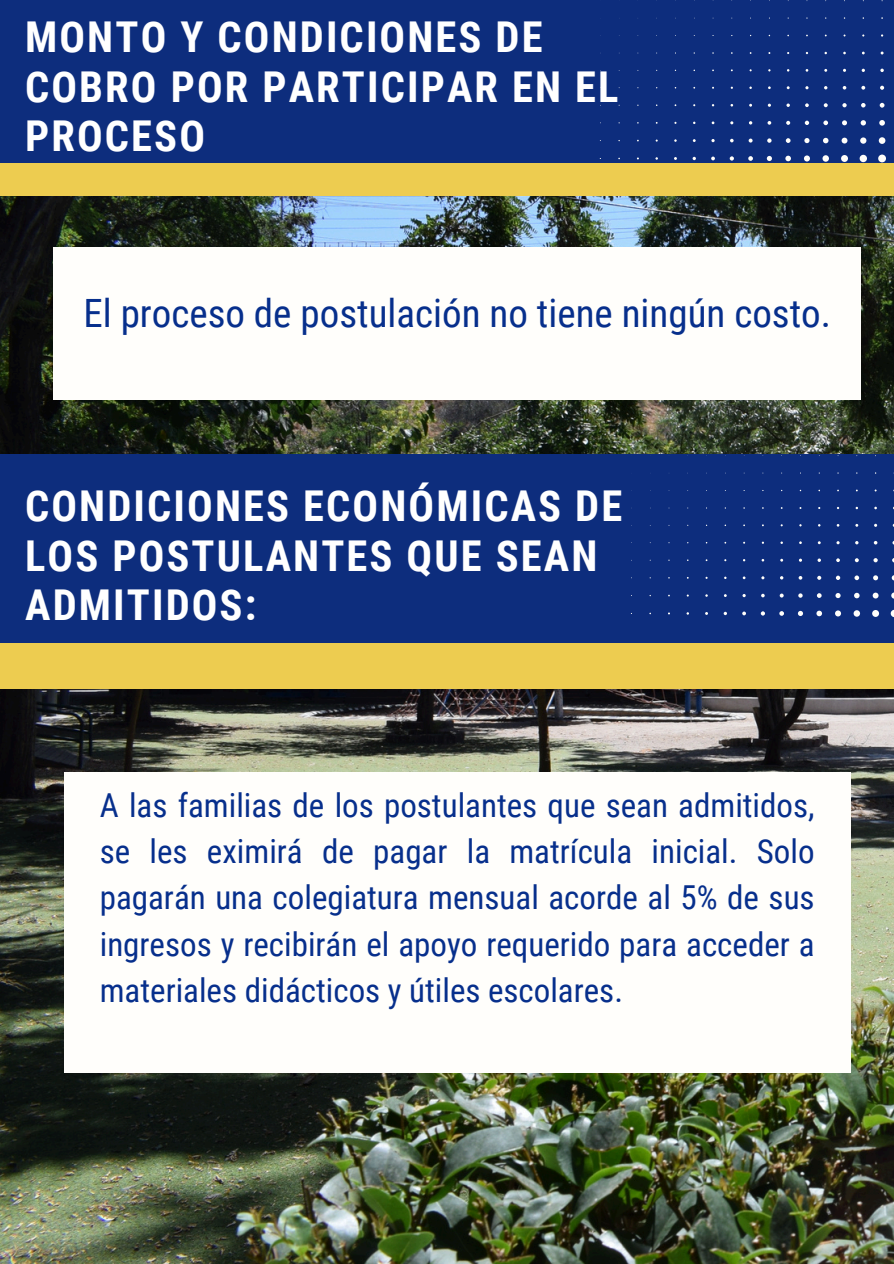
<style>
.page{position:relative;width:894px;height:1264px;background:#fff}
.page>*{position:absolute;margin:0;border:0;box-sizing:border-box;transform-origin:0 0}
.t1{font:700 42.45px/49.5px "Roboto Condensed";letter-spacing:.05em;color:#fff}
.t2{font:39px "Roboto Condensed";color:#072f8c}
.t3{font:33px/46.2px "Roboto Condensed";color:#072f8c;text-align:justify}
</style>
<div class="page">
<img style="left:0;top:196px;width:893px;height:1067px">
<div style="left:0;top:0;width:893px;height:196px;background:#edcc50"></div>
<div style="left:0;top:0;width:893px;height:162px;background:#0d2d7d"></div>
<svg style="left:599px;top:0;width:294px;height:163px"></svg>
<div style="left:53px;top:247px;width:807px;height:152px;background:#fffefb"></div>
<div style="left:0;top:477px;width:893px;height:211px;background:#edcc50"></div>
<svg style="left:594px;top:450px;width:299px;height:5px"></svg>
<div style="left:0;top:455px;width:893px;height:188px;background:#0d2d7d"></div>
<svg style="left:630px;top:455px;width:263px;height:162px"></svg>
<div style="left:64px;top:772px;width:786px;height:301px;background:#fffefb"></div>
<p class="t1" style="left:25px;top:13px;width:594px">MONTO Y CONDICIONES DE<br>COBRO POR PARTICIPAR EN EL<br>PROCESO</p>
<p class="t2" style="left:83px;top:291px;width:749px">El proceso de postulación no tiene ningún costo.</p>
<p class="t1" style="left:25px;top:481px;width:598px">CONDICIONES ECONÓMICAS DE<br>LOS POSTULANTES QUE SEAN<br>ADMITIDOS:</p>
<p class="t3" style="left:100px;top:782px;width:716px">A las familias de los postulantes que sean admitidos, se les eximirá de pagar la matrícula inicial. Solo pagarán una colegiatura mensual acorde al 5% de sus ingresos y recibirán el apoyo requerido para acceder a materiales didácticos y útiles escolares.</p>
</div>
